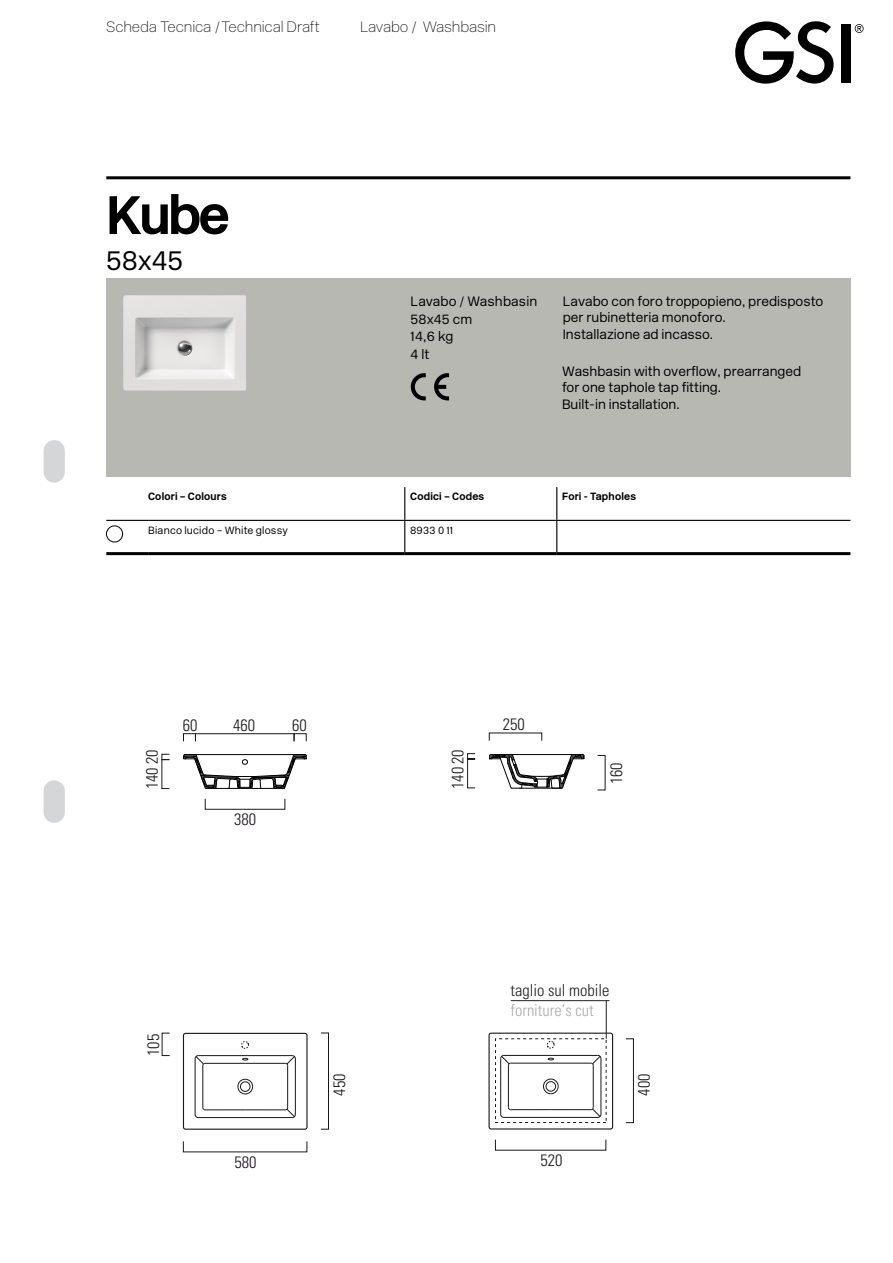
<style>
.page{position:relative;width:893px;height:1263px;background:#fff}
.page>*{position:absolute;margin:0;border:0;box-sizing:border-box;transform-origin:0 0}
.t1{font:700 54px "New Rail Alphabet";color:#000}
.t2{font:300 27px "New Rail Alphabet";letter-spacing:-.005em;color:#000}
.t3{font:300 condensed 16.5px "Univers LT Std";color:#1a171b}
.t4{font:300 condensed 16.5px "Univers LT Std";color:#231f20}
.t5{font:300 condensed 16.5px "Univers LT Std";color:#aaa}
.t6{font:300 condensed 16.5px "Univers LT Std";color:#000}
.t7{font:15px "New Rail Alphabet Off White";letter-spacing:-.015em;color:#000}
.t8{font:300 13.5px/16.5px "New Rail Alphabet";color:#000}
.t9{font:700 10.5px "New Rail Alphabet";letter-spacing:.02em;color:#000}
.t10{font:300 10.5px "New Rail Alphabet";letter-spacing:.02em;color:#000}
</style>
<div class="page">
<div style="left:44px;top:440px;width:21px;height:43px;background:#d5d6d7;border-radius:11px"></div>
<div style="left:44px;top:780px;width:21px;height:43px;background:#d5d6d7;border-radius:11px"></div>
<svg style="left:735px;top:21px;width:99px;height:63px"></svg>
<div style="left:841px;top:24px;width:9px;height:58px;background:#000"></div>
<svg style="left:855px;top:24px;width:9px;height:9px"></svg>
<div style="left:106px;top:278px;width:744px;height:198px;background:#b7b8b1"></div>
<hr style="left:106px;top:176px;width:744px;height:3px;background:#000">
<hr style="left:106px;top:520px;width:42px;height:1px;background:#000">
<hr style="left:148px;top:520px;width:257px;height:1px;background:#000">
<hr style="left:405px;top:520px;width:152px;height:1px;background:#000">
<hr style="left:557px;top:520px;width:293px;height:1px;background:#000">
<hr style="left:404px;top:487px;width:1px;height:33px;background:#000">
<hr style="left:556px;top:487px;width:1px;height:33px;background:#000">
<hr style="left:404px;top:521px;width:1px;height:31px;background:#000">
<hr style="left:556px;top:521px;width:1px;height:31px;background:#000">
<hr style="left:106px;top:552px;width:42px;height:3px;background:#000">
<hr style="left:148px;top:552px;width:257px;height:3px;background:#000">
<hr style="left:405px;top:552px;width:152px;height:3px;background:#000">
<hr style="left:557px;top:552px;width:293px;height:3px;background:#000">
<div style="left:106px;top:526px;width:17px;height:16px;border:1px solid #000;border-radius:50%"></div>
<svg style="left:411px;top:373px;width:15px;height:27px"></svg>
<svg style="left:434px;top:373px;width:15px;height:27px"></svg>
<svg style="left:321px;top:1032px;width:8px;height:97px"></svg>
<svg style="left:625px;top:1038px;width:9px;height:85px"></svg>
<div style="left:195px;top:733px;width:99px;height:8px;border:1px solid #1a171b"></div>
<div style="left:294px;top:733px;width:12px;height:8px;border:1px solid #1a171b"></div>
<div style="left:183px;top:733px;width:13px;height:8px;border:1px solid #1a171b"></div>
<svg style="left:488px;top:1032px;width:126px;height:98px"></svg>
<svg style="left:182px;top:1032px;width:126px;height:98px"></svg>
<svg style="left:467px;top:732px;width:139px;height:59px"></svg>
<svg style="left:183px;top:754px;width:124px;height:47px"></svg>
<div style="left:162px;top:754px;width:8px;height:6px;border:1px solid #1a171b"></div>
<hr style="left:511px;top:1000px;width:98px;height:1px;background:#231f20">
<hr style="left:606px;top:1000px;width:1px;height:39px;background:#231f20">
<img style="left:123px;top:295px;width:123px;height:96px">
<p class="t7" style="left:106px;top:18px;width:215px">Scheda Tecnica /Technical Draft</p>
<p class="t7" style="left:360px;top:18px;width:138px">Lavabo / Washbasin</p>
<h1 class="t1" style="left:106px;top:179px;width:125px">Kube</h1>
<h2 class="t2" style="left:106px;top:243px;width:79px">58x45</h2>
<p class="t6" style="left:119px;top:264px;width:23px;rotate:-90deg">500</p>
<p class="t8" style="left:411px;top:292px;width:128px;line-height:17.5px">Lavabo / Washbasin<br>58x45 cm<br>14,6 kg<br>4 lt</p>
<p class="t8" style="left:563px;top:293px;width:262px">Lavabo con foro troppopieno, predisposto per rubinetteria monoforo.<br>Installazione ad incasso.</p>
<p class="t8" style="left:562px;top:362px;width:241px">Washbasin with overflow, prearranged for one taphole tap fitting.<br>Built-in installation.</p>
<p class="t9" style="left:148px;top:490px;width:80px">Colori – Colours</p>
<p class="t9" style="left:410px;top:490px;width:76px">Codici – Codes</p>
<p class="t9" style="left:562px;top:490px;width:75px">Fori - Tapholes</p>
<p class="t10" style="left:148px;top:523px;width:141px">Bianco lucido – White glossy</p>
<p class="t10" style="left:410px;top:523px;width:45px">8933 0 11</p>
<p class="t6" style="left:148px;top:540px;width:23px;rotate:-90deg">840</p>
<p class="t3" style="left:142px;top:789px;width:41px;rotate:-90deg">140 20</p>
<p class="t3" style="left:183px;top:715px;width:16px">60</p>
<p class="t3" style="left:233px;top:715px;width:23px">460</p>
<p class="t3" style="left:292px;top:715px;width:16px">60</p>
<p class="t3" style="left:234px;top:809px;width:23px">380</p>
<p class="t3" style="left:143px;top:1056px;width:23px;rotate:-90deg">105</p>
<p class="t3" style="left:234px;top:1152px;width:23px">580</p>
<p class="t3" style="left:329px;top:1096px;width:23px;rotate:-90deg">450</p>
<p class="t3" style="left:448px;top:789px;width:41px;rotate:-90deg">140 20</p>
<p class="t3" style="left:503px;top:715px;width:23px">250</p>
<p class="t3" style="left:606px;top:784px;width:23px;rotate:-90deg">160</p>
<p class="t4" style="left:510px;top:981px;width:100px">taglio sul mobile</p>
<p class="t5" style="left:510px;top:1000px;width:85px">forniture’s cut</p>
<p class="t3" style="left:540px;top:1150px;width:23px">520</p>
<p class="t6" style="left:532px;top:1152px;width:23px">1 0</p>
<p class="t3" style="left:634px;top:1096px;width:23px;rotate:-90deg">400</p>
</div>
